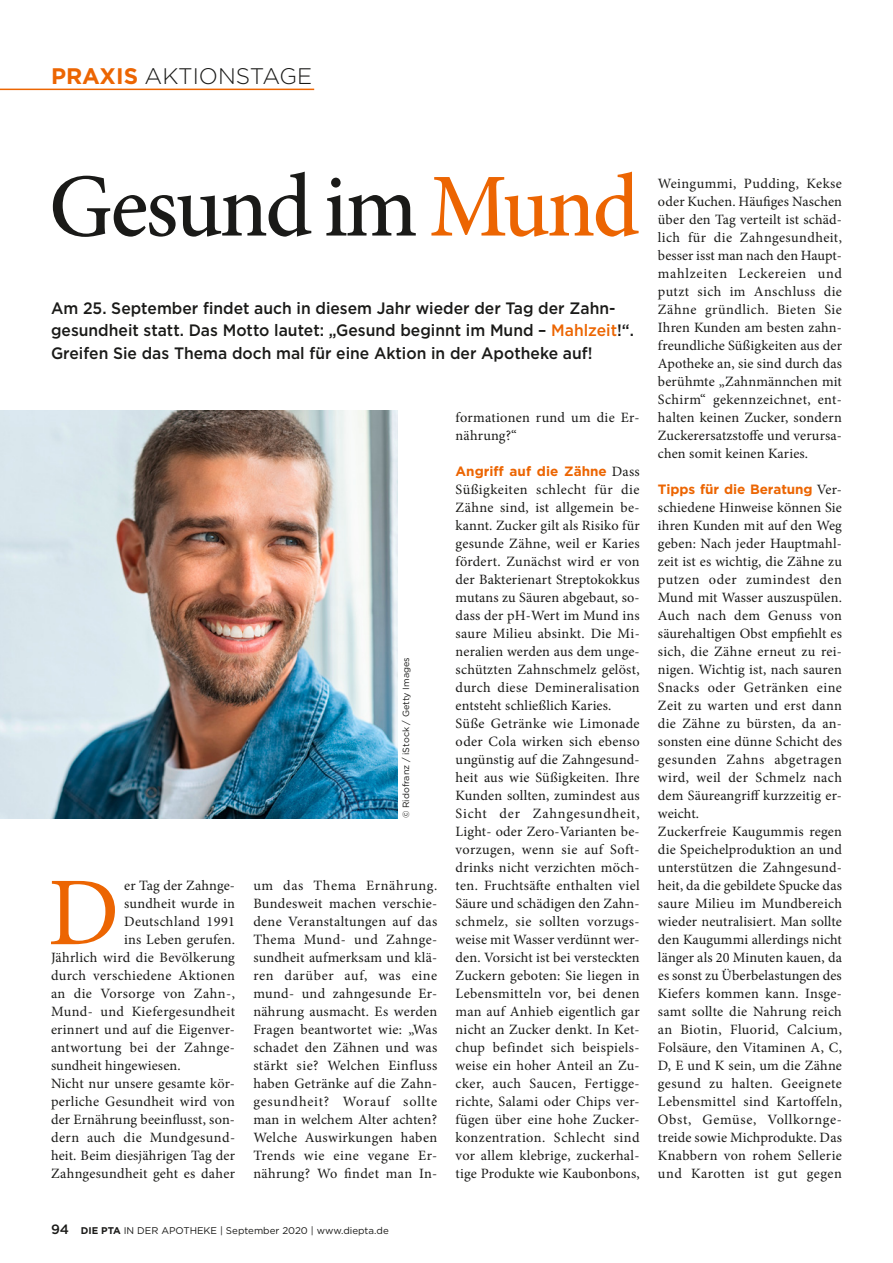
<style>
.page{position:relative;width:893px;height:1263px;background:#fff}
.page>*{position:absolute;margin:0;border:0;box-sizing:border-box;transform-origin:0 0}
.t1{font:97.35px "Minion Pro";color:#ec6502}
.t2{font:500 90px "Minion Pro";letter-spacing:-.03em;color:#1a1a18}
.t3{font:300 22.5px "Gotham";color:#1a1a18}
.t4{font:500 16.5px/22.5px "Gotham";color:#1a1a18;scale:.95 1}
.t5{font:14.25px/18px "Minion Pro";letter-spacing:.015em;color:#1a1a18}
.t6{font:14.25px "Minion Pro";letter-spacing:.035em;color:#1a1a18}
.t7{font:700 13.5px "Gotham";letter-spacing:-.01em;color:#ec6502}
.t8{font:500 13.5px "Gotham";color:#1a1a18}
.t9{font:9.75px "Gotham";color:#1a1a18}
.t10{font:9px "Gotham";color:#1a1a18}
.s1{font-weight:700;color:#ec6502}
.s2{color:#ec6502}
.s3{font-weight:700}
.s4{font-family:"Minion Pro";font-weight:400;font-size:14.25px;color:#1a1a18}
</style>
<div class="page">
<hr style="left:0;top:89px;width:314px;height:1px;background:#ec6502">
<img style="left:0;top:410px;width:398px;height:408px">
<h3 class="t3" style="left:51px;top:62px;width:263px"><span class="s1">PRAXIS</span> AKTIONSTAGE</h3>
<h2 class="t2" style="left:49px;top:146px;width:592px">Gesund im <span class="s2">Mund</span></h2>
<p class="t4" style="left:51px;top:296px;width:615px">Am 25. September findet auch in diesem Jahr wieder der Tag der Zahn&shy;gesundheit statt. Das Motto lautet: „Gesund beginnt im Mund – <span class="s2">Mahlzeit</span>!“.<br>Greifen Sie das Thema doch mal für eine Aktion in der Apotheke auf!</p>
<p class="t10" style="left:400px;top:818px;width:162px;rotate:-90deg">© Ridofranz / iStock / Getty Images</p>
<h1 class="t1" style="left:48px;top:848px;width:73px">D</h1>
<p class="t5" style="left:124px;top:877px;width:112px">er Tag der Zahnge-</p>
<p class="t5" style="left:124px;top:895px;width:112px">sundheit wurde in</p>
<p class="t5" style="left:124px;top:913px;width:112px">Deutschland 1991</p>
<p class="t5" style="left:124px;top:931px;width:112px">ins Leben gerufen.</p>
<p class="t5" style="left:51px;top:949px;width:185px">Jährlich wird die Bevölkerung</p>
<p class="t5" style="left:51px;top:967px;width:185px">durch verschiedene Aktionen</p>
<p class="t5" style="left:51px;top:985px;width:185px">an die Vorsorge von Zahn-,</p>
<p class="t5" style="left:51px;top:1003px;width:186px">Mund- und Kiefergesundheit</p>
<p class="t5" style="left:51px;top:1021px;width:186px">erinnert und auf die Eigenver-</p>
<p class="t6" style="left:51px;top:1038px;width:186px">antwortung bei der Zahnge-</p>
<p class="t5" style="left:51px;top:1057px;width:131px">sundheit hingewiesen.</p>
<p class="t5" style="left:51px;top:1075px;width:186px">Nicht nur unsere gesamte kör-</p>
<p class="t5" style="left:51px;top:1093px;width:186px">perliche Gesundheit wird von</p>
<p class="t5" style="left:51px;top:1111px;width:186px">der Ernährung beeinflusst, son-</p>
<p class="t5" style="left:51px;top:1129px;width:184px">dern auch die Mundgesund-</p>
<p class="t5" style="left:51px;top:1147px;width:185px">heit. Beim diesjährigen Tag der</p>
<p class="t5" style="left:51px;top:1165px;width:185px">Zahngesundheit geht es daher</p>
<p class="t5" style="left:253px;top:877px;width:186px;text-align:justify">um das Thema Ernährung.<br>Bundesweit machen verschie&shy;dene Veranstaltungen auf das Thema Mund- und Zahnge&shy;sundheit aufmerksam und klä&shy;ren darüber auf, was eine mund- und zahngesunde Er&shy;nährung ausmacht. Es werden Fragen beantwortet wie: „Was schadet den Zähnen und was stärkt sie? Welchen Einfluss haben Getränke auf die Zahn&shy;gesundheit? Worauf sollte man in welchem Alter achten?<br>Welche Auswirkungen haben Trends wie eine vegane Er&shy;nährung? Wo findet man In-</p>
<p class="t8" style="left:51px;top:1220px;width:20px">94</p>
<p class="t9" style="left:81px;top:1224px;width:309px"><span class="s3">DIE PTA</span> IN DER APOTHEKE | September 2020 | www.diepta.de</p>
<p class="t5" style="left:456px;top:409px;width:186px">formationen rund um die Er&shy;nährung?“</p>
<p class="t7" style="left:456px;top:462px;width:186px">Angriff auf die Zähne <span class="s4">Dass</span></p>
<p class="t5" style="left:456px;top:481px;width:186px">Süßigkeiten schlecht für die<br>Zähne sind, ist allgemein be&shy;kannt. Zucker gilt als Risiko für gesunde Zähne, weil er Karies fördert. Zunächst wird er von der Bakterienart Streptokokkus mutans zu Säuren abgebaut, so&shy;dass der pH-Wert im Mund ins saure Milieu absinkt. Die Mi&shy;neralien werden aus dem unge&shy;schützten Zahnschmelz gelöst, durch diese Demineralisation entsteht schließlich Karies.<br>Süße Getränke wie Limonade oder Cola wirken sich ebenso ungünstig auf die Zahngesund&shy;heit aus wie Süßigkeiten. Ihre<br>Kunden sollten, zumindest aus<br>Sicht der Zahngesundheit,<br>Light- oder Zero-Varianten be&shy;vorzugen, wenn sie auf Soft&shy;drinks nicht verzichten möch&shy;ten. Fruchtsäfte enthalten viel<br>Säure und schädigen den Zahn&shy;schmelz, sie sollten vorzugs&shy;weise mit Wasser verdünnt wer&shy;den. Vorsicht ist bei versteckten<br>Zuckern geboten: Sie liegen in<br>Lebensmitteln vor, bei denen man auf Anhieb eigentlich gar nicht an Zucker denkt. In Ket&shy;chup befindet sich beispiels&shy;weise ein hoher Anteil an Zu&shy;cker, auch Saucen, Fertigge&shy;richte, Salami oder Chips ver&shy;fügen über eine hohe Zucker&shy;konzentration. Schlecht sind vor allem klebrige, zuckerhal&shy;tige Produkte wie Kaubonbons,</p>
<p class="t5" style="left:658px;top:175px;width:186px;text-align:justify">Weingummi, Pudding, Kekse oder Kuchen. Häufiges Naschen über den Tag verteilt ist schäd&shy;lich für die Zahngesundheit, besser isst man nach den Haupt&shy;mahlzeiten Leckereien und putzt sich im Anschluss die Zähne gründlich. Bieten Sie Ihren Kunden am besten zahn&shy;freundliche Süßigkeiten aus der Apotheke an, sie sind durch das berühmte „Zahnmännchen mit Schirm“ gekennzeichnet, ent&shy;halten keinen Zucker, sondern Zuckerersatzstoffe und verursa&shy;chen somit keinen Karies.</p>
<p class="t7" style="left:658px;top:480px;width:186px">Tipps für die Beratung <span class="s4">Ver-</span></p>
<p class="t5" style="left:658px;top:499px;width:186px">schiedene Hinweise können Sie ihren Kunden mit auf den Weg geben: Nach jeder Hauptmahl&shy;zeit ist es wichtig, die Zähne zu putzen oder zumindest den<br>Mund mit Wasser auszuspülen.<br>Auch nach dem Genuss von säurehaltigen Obst empfiehlt es sich, die Zähne erneut zu rei&shy;nigen. Wichtig ist, nach sauren<br>Snacks oder Getränken eine<br>Zeit zu warten und erst dann die Zähne zu bürsten, da an&shy;sonsten eine dünne Schicht des gesunden Zahns abgetragen wird, weil der Schmelz nach dem Säureangriff kurzzeitig er&shy;weicht.<br>Zuckerfreie Kaugummis regen die Speichelproduktion an und unterstützen die Zahngesund&shy;heit, da die gebildete Spucke das saure Milieu im Mundbereich wieder neutralisiert. Man sollte den Kaugummi allerdings nicht länger als 20 Minuten kauen, da es sonst zu Überbelastungen des<br>Kiefers kommen kann. Insge&shy;samt sollte die Nahrung reich an Biotin, Fluorid, Calcium,<br>Folsäure, den Vitaminen A, C,<br>D, E und K sein, um die Zähne gesund zu halten. Geeignete<br>Lebensmittel sind Kartoffeln,<br>Obst, Gemüse, Vollkornge&shy;treide sowie Michprodukte. Das<br>Knabbern von rohem Sellerie und Karotten ist gut gegen</p>
</div>
